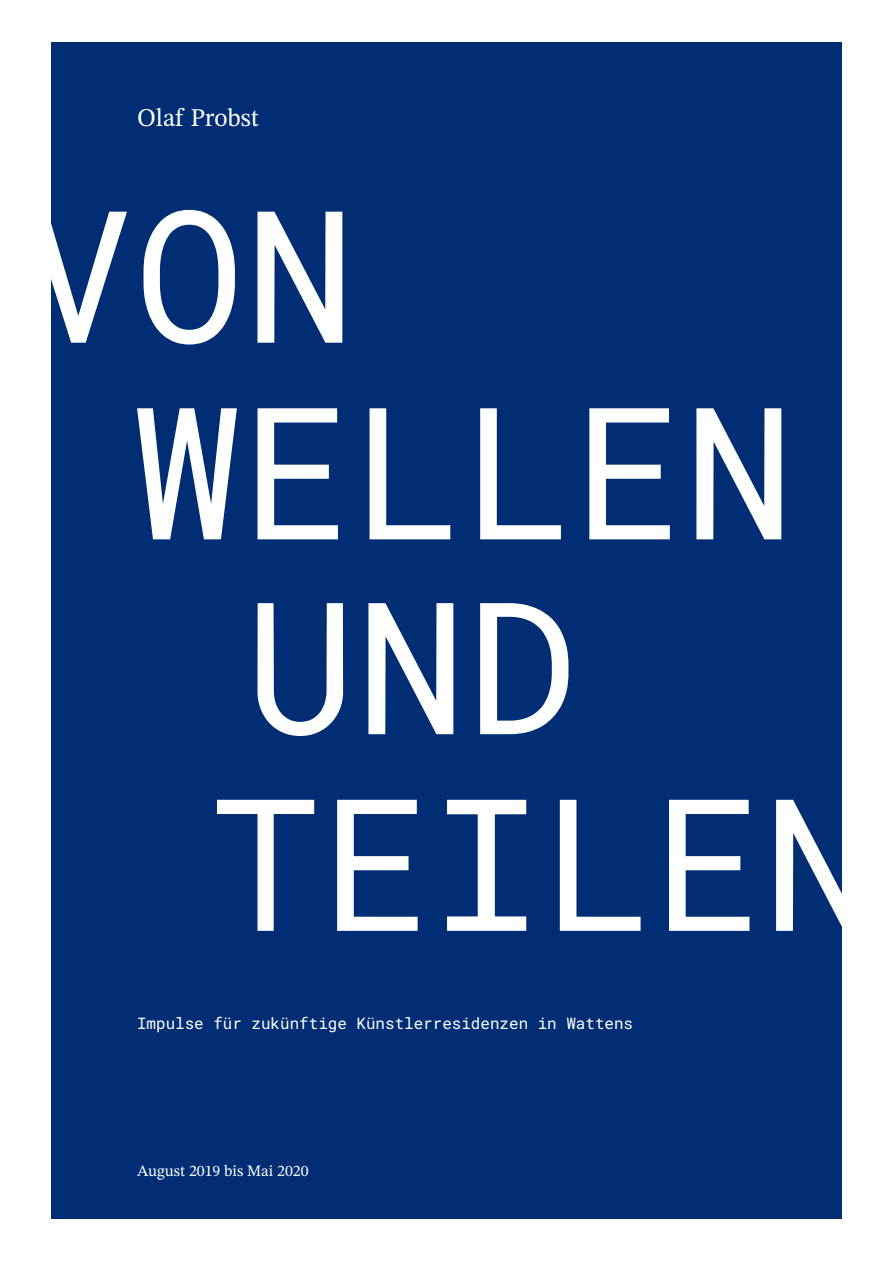
<style>
.page{position:relative;width:893px;height:1263px;background:#fff}
.page>*{position:absolute;margin:0;border:0;box-sizing:border-box;transform-origin:0 0}
.t1{font:25.5px "STIX Two Text";color:#fff}
.t2{font:15.9px "Roboto Mono";color:#fff}
.t3{font:15.9px "STIX Two Text";color:#fff}
</style>
<div class="page">
<div style="left:51px;top:42px;width:791px;height:1176px;background:#002d74"></div>
<svg style="left:217px;top:800px;width:625px;height:131px"></svg>
<svg style="left:257px;top:603px;width:311px;height:133px"></svg>
<svg style="left:137px;top:408px;width:644px;height:131px"></svg>
<svg style="left:51px;top:210px;width:291px;height:134px"></svg>
<h1 class="t1" style="left:137px;top:99px;width:123px">Olaf Probst</h1>
<p class="t2" style="left:137px;top:1012px;width:498px">Impulse für zukünftige Künstlerresidenzen in Wattens</p>
<p class="t3" style="left:137px;top:1159px;width:173px">August 2019 bis Mai 2020</p>
</div>
